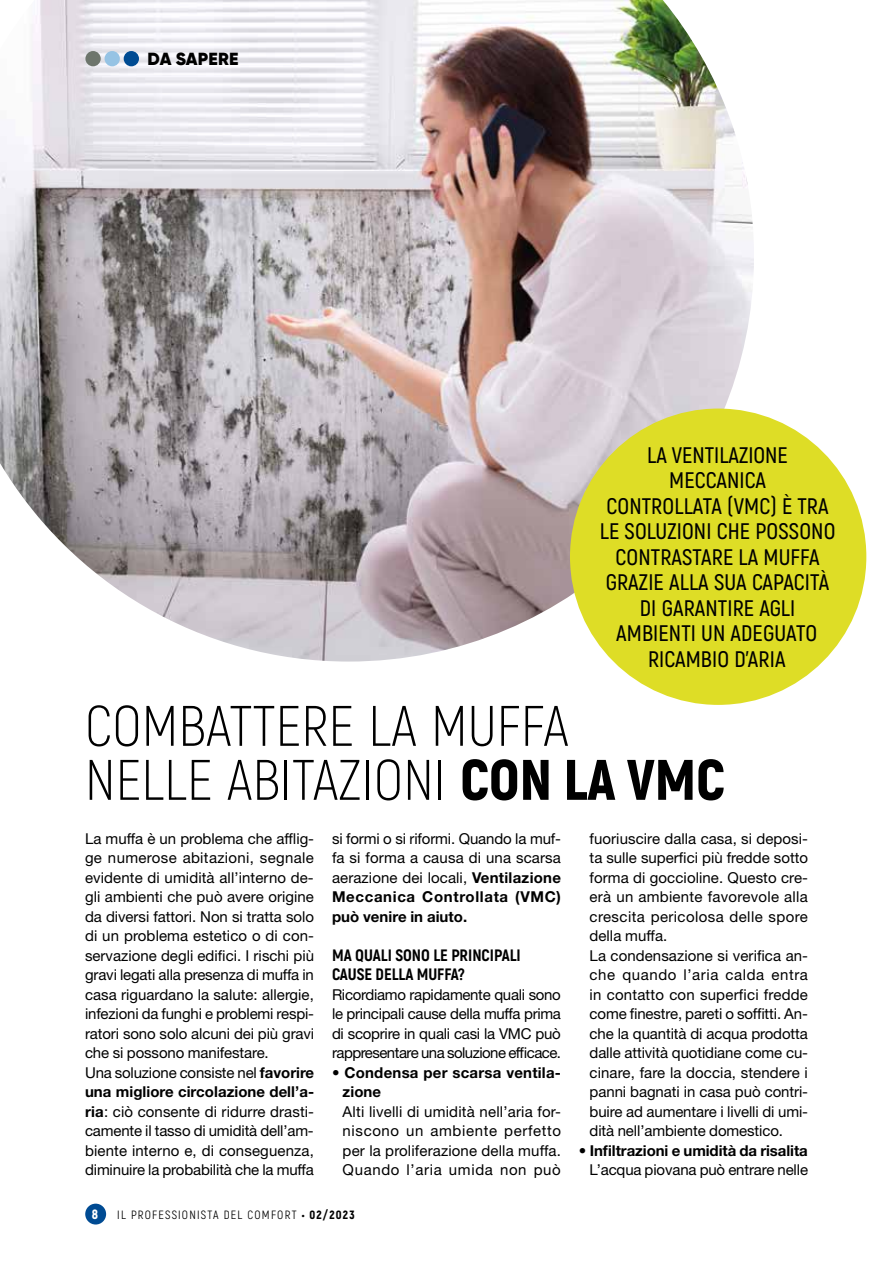
<style>
.page{position:relative;width:893px;height:1263px;background:#fff}
.page>*{position:absolute;margin:0;border:0;box-sizing:border-box;transform-origin:0 0}
.t1{font:300 57px/54px "Akrobat";letter-spacing:.005em;color:#000}
.t2{font:600 22.5px/25.5px "Akrobat";letter-spacing:.005em;color:#000;text-align:center}
.t3{font:900 17.55px "Gilroy";letter-spacing:.01em;color:#000}
.t4{font:800 16.5px/19.5px "Akrobat";color:#000}
.t5{font:15px/19.5px "Helvetica Neue LT Std";color:#000;text-align:justify}
.t6{font:700 15px/19.5px "Helvetica Neue LT Std";color:#000}
.t7{font:900 13.5px "Akrobat";color:#fff}
.t8{font:12px "Akrobat";letter-spacing:.1em;color:#000}
.s1{font-weight:900}
.s2{font-weight:700}
</style>
<div class="page">
<img style="left:0;top:0;width:754px;height:661px">
<div style="left:85px;top:1203px;width:21px;height:21px;background:#004b93;border-radius:50%"></div>
<div style="left:124px;top:51px;width:15px;height:15px;background:#004b93;border-radius:50%"></div>
<div style="left:105px;top:51px;width:15px;height:15px;background:#96c3e4;border-radius:50%"></div>
<div style="left:85px;top:51px;width:16px;height:15px;background:#6d756c;border-radius:50%"></div>
<div style="left:570px;top:409px;width:296px;height:296px;background:#dedd26;border-radius:50%"></div>
<p class="t3" style="left:148px;top:48px;width:92px">DA SAPERE</p>
<h2 class="t2" style="left:600px;top:442px;width:237px">LA VENTILAZIONE<br>MECCANICA<br>CONTROLLATA (VMC) È TRA<br>LE SOLUZIONI CHE POSSONO<br>CONTRASTARE LA MUFFA<br>GRAZIE ALLA SUA CAPACITÀ<br>DI GARANTIRE AGLI<br>AMBIENTI UN ADEGUATO<br>RICAMBIO D’ARIA</h2>
<h1 class="t1" style="left:85px;top:699px;width:641px">COMBATTERE LA MUFFA<br>NELLE ABITAZIONI <span class="s1">CON LA VMC</span></h1>
<p class="t5" style="left:85px;top:828px;width:231px;text-align:left">La muffa è un problema che afflig&shy;ge numerose abitazioni, segnale evidente di umidità all’interno de&shy;gli ambienti che può avere origine da diversi fattori. Non si tratta solo di un problema estetico o di con&shy;servazione degli edifici. I rischi più gravi legati alla presenza di muffa in casa riguardano la salute: allergie, infezioni da funghi e problemi respi&shy;ratori sono solo alcuni dei più gravi che si possono manifestare.<br>Una soluzione consiste nel <span class="s2">favorire una migliore circolazione dell’a&shy;ria</span>: ciò consente di ridurre drasti&shy;camente il tasso di umidità dell’am&shy;biente interno e, di conseguenza, diminuire la probabilità che la muffa</p>
<p class="t5" style="left:332px;top:828px;width:231px">si formi o si riformi. Quando la muf&shy;fa si forma a causa di una scarsa aerazione dei locali, <span class="s2">Ventilazione Meccanica Controllata (VMC) può venire in aiuto.</span></p>
<p class="t4" style="left:332px;top:945px;width:190px">MA QUALI SONO LE PRINCIPALI<br>CAUSE DELLA MUFFA?</p>
<p class="t5" style="left:332px;top:984px;width:231px">Ricordiamo rapidamente quali sono le principali cause della muffa prima di scoprire in quali casi la VMC può rappresentare una soluzione efficace.</p>
<p class="t6" style="left:343px;top:1062px;width:220px;text-indent:-11px">• Condensa per scarsa ventila&shy;zione</p>
<p class="t5" style="left:343px;top:1101px;width:220px">Alti livelli di umidità nell’aria for&shy;niscono un ambiente perfetto per la proliferazione della muffa.<br>Quando l’aria umida non può</p>
<p class="t7" style="left:92px;top:1205px;width:8px">8</p>
<p class="t8" style="left:117px;top:1207px;width:239px">IL PROFESSIONISTA DEL COMFORT <span class="s1">• 02/2023</span></p>
<p class="t5" style="left:590px;top:828px;width:220px;text-align:left">fuoriuscire dalla casa, si deposi&shy;ta sulle superfici più fredde sotto forma di goccioline. Questo cre&shy;erà un ambiente favorevole alla crescita pericolosa delle spore della muffa.<br>La condensazione si verifica an&shy;che quando l’aria calda entra in contatto con superfici fredde come finestre, pareti o soffitti. An&shy;che la quantità di acqua prodotta dalle attività quotidiane come cu&shy;cinare, fare la doccia, stendere i panni bagnati in casa può contri&shy;buire ad aumentare i livelli di umi&shy;dità nell’ambiente domestico.</p>
<p class="t6" style="left:579px;top:1140px;width:230px">• Infiltrazioni e umidità da risalita</p>
<p class="t5" style="left:590px;top:1160px;width:220px">L’acqua piovana può entrare nelle</p>
</div>
